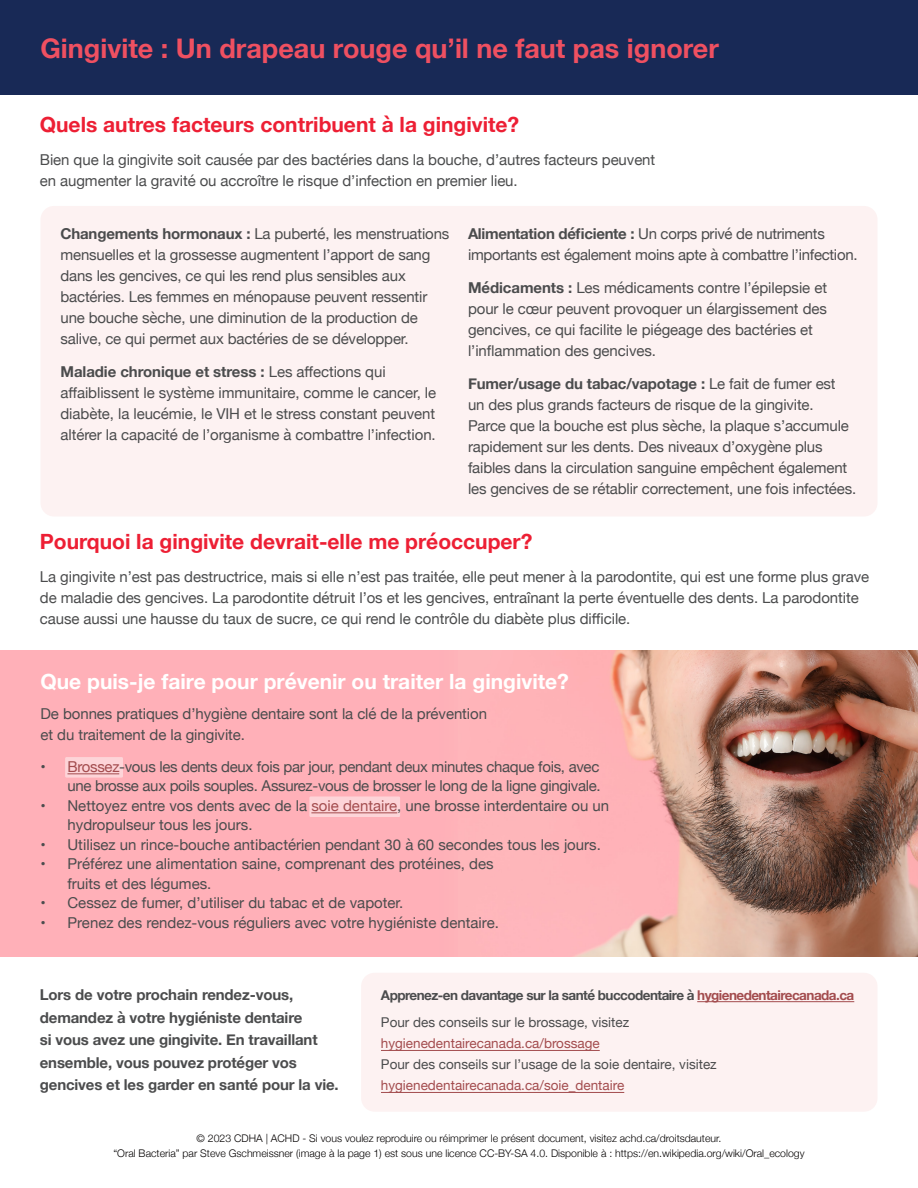
<style>
.page{position:relative;width:918px;height:1188px;background:#fff}
.page>*{position:absolute;margin:0;border:0;box-sizing:border-box;transform-origin:0 0}
.Title_small{font:700 27px "Helvetica Neue";color:#ef5061}
.Paragraph_title{font:700 21px "Helvetica Neue";color:#ed1f34}
.t1{font:700 21px "Helvetica Neue";color:#fff}
.body{font:15px/21px "Helvetica Neue";letter-spacing:-.005em;color:#4b4c4d}
.closing{font:700 15px/22.5px "Helvetica Neue";letter-spacing:-.01em;color:#4b4c4d}
.CTA_mini{font:13.5px/21px "Helvetica Neue";color:#4b4c4d}
.CTA_main{font:700 13.5px "Helvetica Neue";letter-spacing:-.04em;color:#4b4c4d}
.t2{font:300 10.5px "Helvetica Neue";color:#040101}
.s1{font-weight:700}
.s2{color:#a34c4e}
</style>
<div class="page">
<img style="left:457px;top:650px;width:461px;height:306px">
<div style="left:0;top:650px;width:457px;height:306px;background:#ffb0b8"></div>
<div style="left:65px;top:757px;width:58px;height:21px;background:#fdd4d8"></div>
<div style="left:309px;top:796px;width:91px;height:21px;background:#fdd4d8"></div>
<hr style="left:68px;top:773px;width:51px;height:1px;background:#a34c4e">
<hr style="left:311px;top:812px;width:86px;height:1px;background:#a34c4e">
<div style="left:40px;top:206px;width:838px;height:311px;background:#fdf2f2;border-radius:14px"></div>
<div style="left:361px;top:973px;width:517px;height:139px;background:#fdf2f2;border-radius:14px"></div>
<div style="left:0;top:0;width:918px;height:94px;background:#182956"></div>
<hr style="left:381px;top:1050px;width:219px;height:1px;background:#a34c4e">
<hr style="left:381px;top:1092px;width:243px;height:1px;background:#a34c4e">
<hr style="left:697px;top:1001px;width:157px;height:1px;background:#a34c4e">
<p class="Title_small" style="left:40px;top:28px;width:680px">Gingivite : Un drapeau rouge qu’il ne faut pas ignorer</p>
<p class="Paragraph_title" style="left:40px;top:108px;width:481px">Quels autres facteurs contribuent à la gingivite?</p>
<p class="body" style="left:40px;top:150px;width:617px">Bien que la gingivite soit causée par des bactéries dans la bouche, d’autres facteurs peuvent en augmenter la gravité ou accroître le risque d’infection en premier lieu.</p>
<p class="body" style="left:60px;top:224px;width:390px"><span class="s1">Changements hormonaux :</span> La puberté, les menstruations mensuelles et la grossesse augmentent l’apport de sang dans les gencives, ce qui les rend plus sensibles aux bactéries. Les femmes en ménopause peuvent ressentir une bouche sèche, une diminution de la production de salive, ce qui permet aux bactéries de se développer.</p>
<p class="body" style="left:60px;top:362px;width:377px"><span class="s1">Maladie chronique et stress :</span> Les affections qui affaiblissent le système immunitaire, comme le cancer, le diabète, la leucémie, le VIH et le stress constant peuvent altérer la capacité de l’organisme à combattre l’infection.</p>
<p class="body" style="left:468px;top:224px;width:391px"><span class="s1">Alimentation déficiente :</span> Un corps privé de nutriments importants est également moins apte à combattre l’infection.</p>
<p class="body" style="left:468px;top:278px;width:361px"><span class="s1">Médicaments :</span> Les médicaments contre l’épilepsie et pour le cœur peuvent provoquer un élargissement des gencives, ce qui facilite le piégeage des bactéries et l’inflammation des gencives.</p>
<p class="body" style="left:468px;top:374px;width:390px"><span class="s1">Fumer/usage du tabac/vapotage :</span> Le fait de fumer est<br>un des plus grands facteurs de risque de la gingivite.<br>Parce que la bouche est plus sèche, la plaque s’accumule rapidement sur les dents. Des niveaux d’oxygène plus faibles dans la circulation sanguine empêchent également les gencives de se rétablir correctement, une fois infectées.</p>
<p class="Paragraph_title" style="left:40px;top:525px;width:494px">Pourquoi la gingivite devrait-elle me préoccuper?</p>
<p class="body" style="left:40px;top:567px;width:831px">La gingivite n’est pas destructrice, mais si elle n’est pas traitée, elle peut mener à la parodontite, qui est une forme plus grave de maladie des gencives. La parodontite détruit l’os et les gencives, entraînant la perte éventuelle des dents. La parodontite cause aussi une hausse du taux de sucre, ce qui rend le contrôle du diabète plus difficile.</p>
<p class="t1" style="left:40px;top:665px;width:530px">Que puis-je faire pour prévenir ou traiter la gingivite?</p>
<p class="body" style="left:40px;top:704px;width:448px">De bonnes pratiques d’hygiène dentaire sont la clé de la prévention et du traitement de la gingivite.</p>
<p class="body" style="left:40px;top:757px;width:562px;line-height:19.5px;text-align:right">• <span class="s2">Brossez</span>-vous les dents deux fois par jour, pendant deux minutes chaque fois, avec une brosse aux poils souples. Assurez-vous de brosser le long de la ligne gingivale.</p>
<p class="body" style="left:68px;top:796px;width:543px;line-height:19.5px;text-indent:-27px">• Nettoyez entre vos dents avec de la <span class="s2">soie dentaire</span>, une brosse interdentaire ou un hydropulseur tous les jours.</p>
<p class="body" style="left:40px;top:835px;width:562px">• Utilisez un rince-bouche antibactérien pendant 30 à 60 secondes tous les jours.</p>
<p class="body" style="left:68px;top:855px;width:428px;line-height:19.5px;text-indent:-27px">• Préférez une alimentation saine, comprenant des protéines, des fruits et des légumes.</p>
<p class="body" style="left:40px;top:893px;width:364px">• Cessez de fumer, d’utiliser du tabac et de vapoter.</p>
<p class="body" style="left:40px;top:913px;width:460px">• Prenez des rendez-vous réguliers avec votre hygiéniste dentaire.</p>
<p class="closing" style="left:40px;top:984px;width:300px">Lors de votre prochain rendez-vous, demandez à votre hygiéniste dentaire<br>si vous avez une gingivite. En travaillant ensemble, vous pouvez protéger vos gencives et les garder en santé pour la vie.</p>
<p class="CTA_main" style="left:381px;top:985px;width:475px">Apprenez-en davantage sur la santé buccodentaire à <span class="s2">hygienedentairecanada.ca</span></p>
<p class="CTA_mini" style="left:381px;top:1013px;width:250px">Pour des conseils sur le brossage, visitez <span class="s2">hygienedentairecanada.ca/brossage</span></p>
<p class="CTA_mini" style="left:381px;top:1055px;width:337px">Pour des conseils sur l’usage de la soie dentaire, visitez <span class="s2">hygienedentairecanada.ca/soie_dentaire</span></p>
<p class="t2" style="left:197px;top:1130px;width:526px">© 2023 CDHA | ACHD - Si vous voulez reproduire ou réimprimer le présent document, visitez achd.ca/droitsdauteur.</p>
<p class="t2" style="left:113px;top:1145px;width:693px">“Oral Bacteria” par Steve Gschmeissner (image à la page 1) est sous une licence CC-BY-SA 4.0. Disponible à : https://en.wikipedia.org/wiki/Oral_ecology</p>
</div>
